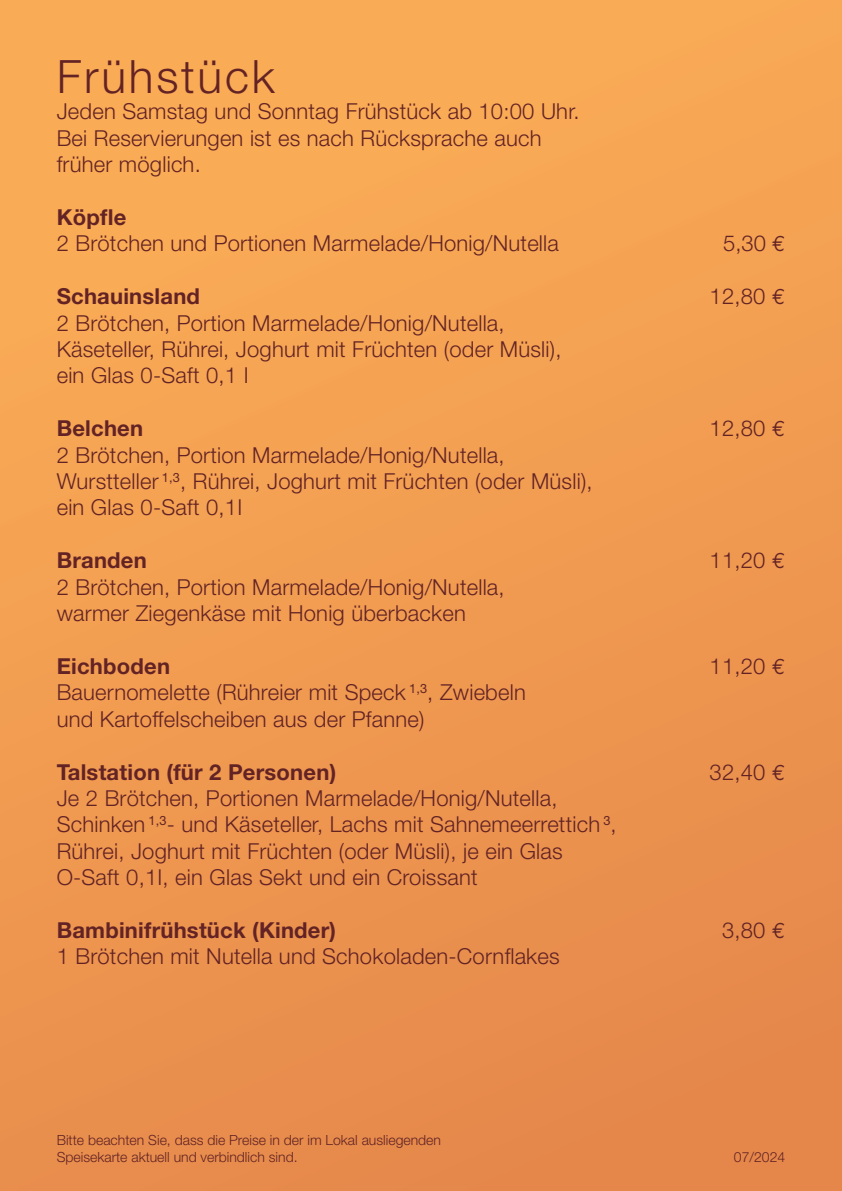
<style>
.page{position:relative;width:842px;height:1191px;background:#fff}
.page>*{position:absolute;margin:0;border:0;box-sizing:border-box;transform-origin:0 0}
.t1{font:300 46px "Helvetica Neue";letter-spacing:.06em;color:#632325}
.t2{font:300 22px/26.4px "Helvetica Neue";letter-spacing:.01em;color:#632325}
.t3{font:700 22px "Helvetica Neue";letter-spacing:.01em;color:#632325}
.t4{font:300 14px/16.8px "Helvetica Neue";color:#632325}
.s1{font-weight:700}
.s2{font-family:"Euro Mono";font-weight:400}
</style>
<div class="page">
<div style="left:0;top:0;width:842px;height:1191px;background:linear-gradient(to bottom,#fbae56,#e6894c)"></div>
<h1 class="t1" style="left:57px;top:48px;width:219px">Frühstück</h1>
<p class="t2" style="left:57px;top:98px;width:524px">Jeden Samstag und Sonntag Frühstück ab 10:00 Uhr.<br>Bei Reservierungen ist es nach Rücksprache auch früher möglich.</p>
<p class="t3" style="left:57px;top:203px;width:71px">Köpfle</p>
<p class="t2" style="left:57px;top:230px;width:504px">2 Brötchen und Portionen Marmelade/Honig/Nutella</p>
<p class="t3" style="left:57px;top:283px;width:145px">Schauinsland</p>
<p class="t2" style="left:57px;top:309px;width:506px">2 Brötchen, Portion Marmelade/Honig/Nutella,<br>Käseteller, Rührei, Joghurt mit Früchten (oder Müsli), ein Glas 0-Saft 0,1 I</p>
<p class="t3" style="left:57px;top:415px;width:88px">Belchen</p>
<p class="t2" style="left:57px;top:441px;width:537px">2 Brötchen, Portion Marmelade/Honig/Nutella,<br>Wurstteller <sup>1,3</sup>, Rührei, Joghurt mit Früchten (oder Müsli), ein Glas 0-Saft 0,1I</p>
<p class="t3" style="left:57px;top:547px;width:92px">Branden</p>
<p class="t2" style="left:57px;top:573px;width:449px">2 Brötchen, Portion Marmelade/Honig/Nutella, warmer Ziegenkäse mit Honig überbacken</p>
<p class="t2" style="left:57px;top:652px;width:471px"><span class="s1">Eichboden<br></span>Bauernomelette (Rühreier mit Speck <sup>1,3</sup>, Zwiebeln und Kartoffelscheiben aus der Pfanne)</p>
<p class="t3" style="left:57px;top:758px;width:281px">Talstation (für 2 Personen)</p>
<p class="t2" style="left:57px;top:784px;width:561px">Je 2 Brötchen, Portionen Marmelade/Honig/Nutella, Schinken <sup>1,3</sup>- und Käseteller, Lachs mit Sahnemeerrettich <sup>3</sup>, Rührei, Joghurt mit Früchten (oder Müsli), je ein Glas O-Saft 0,1I, ein Glas Sekt und ein Croissant</p>
<p class="t3" style="left:57px;top:916px;width:281px">Bambinifrühstück (Kinder)</p>
<p class="t2" style="left:57px;top:943px;width:505px">1 Brötchen mit Nutella und Schokoladen-Cornflakes</p>
<p class="t4" style="left:57px;top:1131px;width:386px">Bitte beachten Sie, dass die Preise in der im Lokal ausliegenden<br>Speisekarte aktuell und verbindlich sind.</p>
<p class="t2" style="left:723px;top:230px;width:64px">5,30 <span class="s2">€</span></p>
<p class="t2" style="left:710px;top:283px;width:77px">12,80 <span class="s2">€</span></p>
<p class="t2" style="left:710px;top:415px;width:77px">12,80 <span class="s2">€</span></p>
<p class="t2" style="left:710px;top:547px;width:77px">11,20 <span class="s2">€</span></p>
<p class="t2" style="left:710px;top:652px;width:77px">11,20 <span class="s2">€</span></p>
<p class="t2" style="left:710px;top:758px;width:77px">32,40 <span class="s2">€</span></p>
<p class="t2" style="left:722px;top:916px;width:65px">3,80 <span class="s2">€</span></p>
<p class="t4" style="left:734px;top:1148px;width:53px">07/2024</p>
</div>
